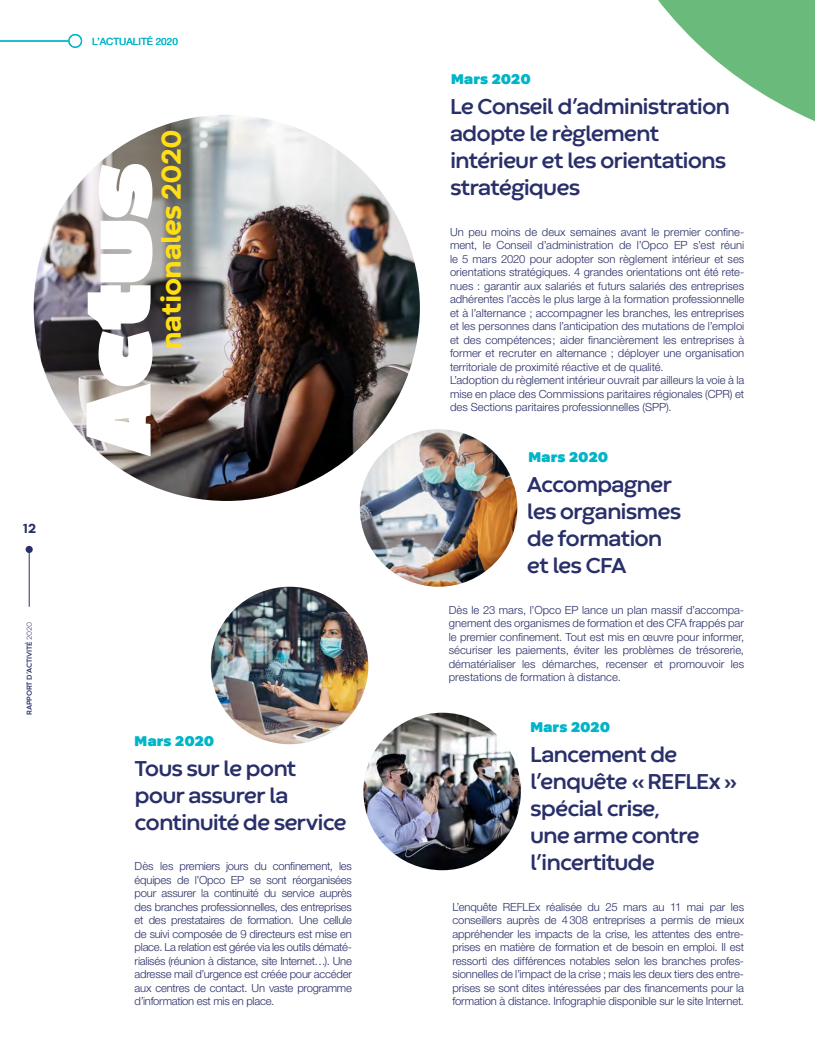
<style>
.page{position:relative;width:815px;height:1063px;background:#fff}
.page>*{position:absolute;margin:0;border:0;box-sizing:border-box;transform-origin:0 0}
.t1{font:900 96.5px "Codec Warm";color:#fff}
.t2{font:800 28.5px "Codec Warm";letter-spacing:-.03em;color:#ffde16}
.t3{font:700 22.5px/27px "Codec Warm";letter-spacing:-.045em;color:#292f69}
.t4{font:900 14.75px "Codec Warm";color:#00b5c8}
.t5{font:800 13.75px "Codec Warm";color:#292f69}
.t6{font:300 11.25px/13.5px "Helvetica Neue LT Std";color:#292f69;text-align:justify}
.t7{font:10px "Helvetica Neue LT Std";color:#00b5c8}
.t8{font:700 7.5px "Codec Warm";letter-spacing:-.01em;color:#292f69}
.s1{font-weight:300}
</style>
<div class="page">
<svg style="left:658px;top:0;width:157px;height:121px;fill:#6aba7b"></svg>
<div style="left:26px;top:546px;width:7px;height:7px;background:#292f69;border-radius:50%"></div>
<hr style="left:29px;top:550px;width:1px;height:57px;background:#292f69">
<hr style="left:0;top:40px;width:68px;height:2px;background:#00b5c8">
<div style="left:68px;top:34px;width:14px;height:14px;border:1px solid #00b5c8;border-radius:50%"></div>
<img style="left:211px;top:587px;width:157px;height:157px;border-radius:79px">
<img style="left:360px;top:429px;width:157px;height:158px;border-radius:79px">
<img style="left:363px;top:713px;width:158px;height:157px;border-radius:79px">
<img style="left:34px;top:115px;width:386px;height:386px;border-radius:193px">
<p class="t5" style="left:23px;top:519px;width:15px">12</p>
<p class="t8" style="left:25px;top:715px;width:95px;rotate:-90deg">RAPPORT D’ACTIVITÉ <span class="s1">2020</span></p>
<p class="t7" style="left:92px;top:36px;width:87px">L’ACTUALITÉ 2020</p>
<h2 class="t2" style="left:153px;top:350px;width:222px;rotate:-90deg">nationales 2020</h2>
<h1 class="t1" style="left:61px;top:456px;width:294px;rotate:-90deg">Actus</h1>
<h3 class="t4" style="left:135px;top:730px;width:81px">Mars 2020</h3>
<h3 class="t3" style="left:135px;top:756px;width:214px">Tous sur le pont pour assurer la continuité de service</h3>
<p class="t6" style="left:135px;top:859px;width:219px">Dès les premiers jours du confinement, les équipes de l’Opco EP se sont réorganisées pour assurer la continuité du service auprès des branches professionnelles, des entreprises et des prestataires de formation. Une cellule de suivi composée de 9 directeurs est mise en place. La relation est gérée via les outils dématé&shy;rialisés (réunion à distance, site Internet…). Une adresse mail d’urgence est créée pour accéder aux centres de contact. Un vaste programme d’information est mis en place.</p>
<h3 class="t4" style="left:451px;top:69px;width:81px">Mars 2020</h3>
<h3 class="t3" style="left:450px;top:95px;width:282px">Le Conseil d’administration adopte le règlement intérieur et les orientations stratégiques</h3>
<p class="t6" style="left:450px;top:225px;width:296px;text-align:left">Un peu moins de deux semaines avant le premier confine&shy;ment, le Conseil d’administration de l’Opco EP s’est réuni le 5 mars 2020 pour adopter son règlement intérieur et ses orientations stratégiques. 4 grandes orientations ont été rete&shy;nues : garantir aux salariés et futurs salariés des entreprises adhérentes l’accès le plus large à la formation professionnelle et à l’alternance ; accompagner les branches, les entreprises et les personnes dans l’anticipation des mutations de l’emploi et des compétences; aider financièrement les entreprises à former et recruter en alternance ; déployer une organisation territoriale de proximité réactive et de qualité.<br>L’adoption du règlement intérieur ouvrait par ailleurs la voie à la mise en place des Commissions paritaires régionales (CPR) et des Sections paritaires professionnelles (SPP).</p>
<h3 class="t4" style="left:529px;top:447px;width:81px">Mars 2020</h3>
<h3 class="t3" style="left:527px;top:473px;width:156px">Accompagner les organismes de formation et les CFA</h3>
<p class="t6" style="left:449px;top:603px;width:297px">Dès le 23 mars, l’Opco EP lance un plan massif d’accompa&shy;gnement des organismes de formation et des CFA frappés par le premier confinement. Tout est mis en œuvre pour informer, sécuriser les paiements, éviter les problèmes de trésorerie, dématérialiser les démarches, recenser et promouvoir les prestations de formation à distance.</p>
<h3 class="t4" style="left:530px;top:717px;width:81px">Mars 2020</h3>
<h3 class="t3" style="left:530px;top:743px;width:209px">Lancement de l’enquête «REFLEx» spécial crise,<br>une arme contre l’incertitude</h3>
<p class="t6" style="left:452px;top:900px;width:293px">L’enquête REFLEx réalisée du 25 mars au 11 mai par les conseillers auprès de 4308 entreprises a permis de mieux appréhender les impacts de la crise, les attentes des entre&shy;prises en matière de formation et de besoin en emploi. Il est ressorti des différences notables selon les branches profes&shy;sionnelles de l’impact de la crise ; mais les deux tiers des entre&shy;prises se sont dites intéressées par des financements pour la formation à distance. Infographie disponible sur le site Internet.</p>
</div>
